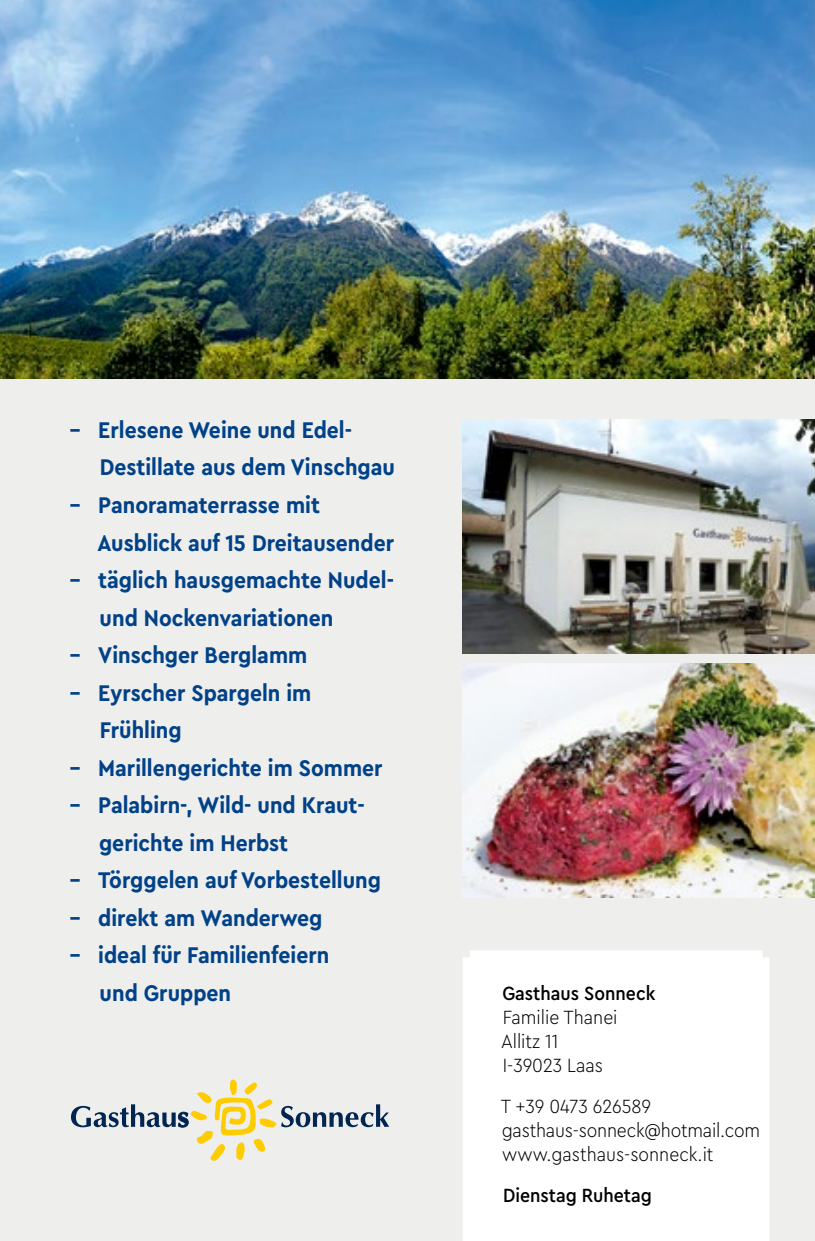
<style>
.page{position:relative;width:815px;height:1241px;background:#fff}
.page>*{position:absolute;margin:0;border:0;box-sizing:border-box;transform-origin:0 0}
.t1{font:700 23.75px/37.5px "Cera Compact Pro";color:#004188}
.t2{font:300 20px/23.8px "Cera Compact Pro";color:#000}
.t3{font:500 20px "Cera Compact Pro";color:#000}
</style>
<div class="page">
<div style="left:0;top:0;width:815px;height:1240px;background:#eeeeed"></div>
<div style="left:463px;top:950px;width:307px;height:290px;background:#fff"></div>
<img style="left:0;top:0;width:815px;height:379px">
<img style="left:463px;top:419px;width:352px;height:234px">
<svg style="left:71px;top:1079px;width:318px;height:81px"></svg>
<img style="left:463px;top:663px;width:352px;height:233px">
<p class="t1" style="left:100px;top:410px;width:297px;text-indent:-30px">– Erlesene Weine und Edel-<br>Destillate aus dem Vinschgau</p>
<p class="t1" style="left:97px;top:485px;width:298px;text-indent:-28px">– Panoramaterrasse mit<br>Ausblick auf 15 Dreitausender</p>
<p class="t1" style="left:100px;top:560px;width:296px;text-indent:-30px">– täglich hausgemachte Nudel&shy;und Nockenvariationen</p>
<p class="t1" style="left:70px;top:635px;width:239px">– Vinschger Berglamm</p>
<p class="t1" style="left:100px;top:672px;width:213px;text-indent:-30px">– Eyrscher Spargeln im<br>Frühling</p>
<p class="t1" style="left:70px;top:747px;width:314px">– Marillengerichte im Sommer</p>
<p class="t1" style="left:99px;top:785px;width:265px;text-indent:-29px">– Palabirn-, Wild- und Kraut&shy;gerichte im Herbst</p>
<p class="t1" style="left:70px;top:860px;width:313px">– Törggelen auf Vorbestellung</p>
<p class="t1" style="left:70px;top:898px;width:254px">– direkt am Wanderweg</p>
<p class="t1" style="left:100px;top:935px;width:231px;text-indent:-30px">– ideal für Familienfeiern und Gruppen</p>
<p class="t3" style="left:502px;top:980px;width:155px">Gasthaus Sonneck</p>
<p class="t2" style="left:501px;top:1004px;width:118px">Familie Thanei<br>Allitz 11<br>I-39023 Laas</p>
<p class="t2" style="left:501px;top:1093px;width:261px">T +39 0473 626589 gasthaus-sonneck@hotmail.com www.gasthaus-sonneck.it</p>
<p class="t3" style="left:503px;top:1181px;width:150px">Dienstag Ruhetag</p>
</div>
